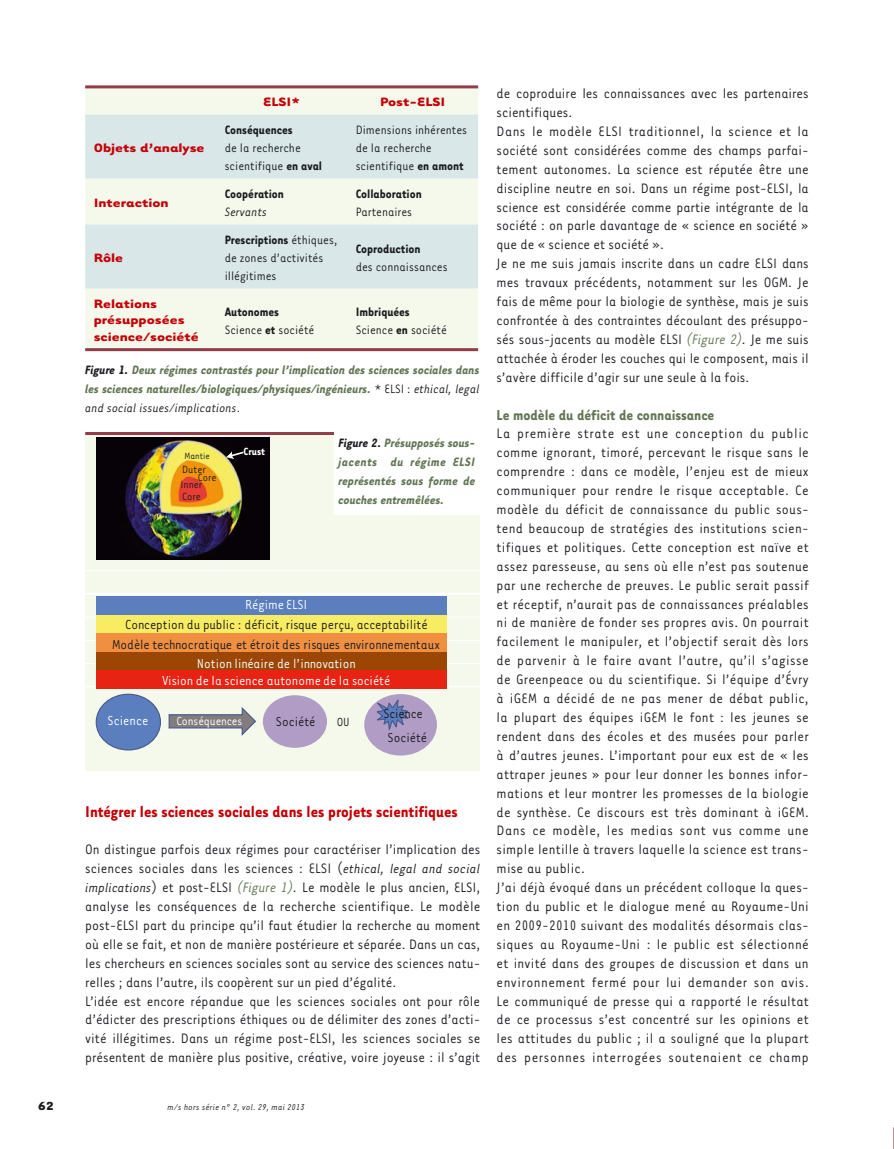
<style>
.page{position:relative;width:894px;height:1149px;background:#fff}
.page>*{position:absolute;margin:0;border:0;box-sizing:border-box;transform-origin:0 0}
.t1{font:700 18px "Tarzana Narrow";color:#c50006}
.t2{font:700 16.5px "Tarzana Narrow";color:#627553}
.t3{font:15.75px/18.9px "Tarzana Narrow";letter-spacing:.015em;color:#1b1c20}
.t4{font:15px/20.2px "Tarzana Narrow";color:#1b1c20;text-align:center}
.t5{font:15px/17.2px "Tarzana Narrow";color:#fff;text-align:center}
.t6{font:italic 700 13.95px/18.9px "Tarzana Narrow";color:#627553;text-align:justify}
.t7{font:13.95px/18px "Tarzana Narrow";color:#1b1c20}
.t8{font:700 13.95px/16.8px "Tarzana Wide";color:#c50006}
.t9{font:700 13.95px "Tarzana Narrow";color:#1b1c20}
.t10{font:italic 13.95px "Tarzana Narrow";color:#1b1c20}
.t11{font:13.5px "Tarzana Narrow";letter-spacing:-.01em;color:#fff}
.t12{font:700 13.5px "Tarzana Wide";color:#1b1c20}
.t13{font:13.5px "Tarzana Narrow";color:#1b1c20}
.t14{font:12px/12px "Tarzana Narrow";color:#1b1c20}
.t15{font:700 12px "Tarzana Narrow";color:#fff}
.t16{font:10.5px "Tarzana Narrow";color:#1b1c20}
.t17{font:italic 9.75px "Tarzana Narrow";letter-spacing:.025em;color:#1b1c20}
.s1{font-weight:700}
.s2{color:#1b1c20}
.s3{font-weight:400;font-style:normal;color:#1b1c20}
.s4{font-weight:400;color:#1b1c20}
.s5{font-style:italic;font-size:15px}
.s6{font-style:italic;color:#627553}
.s7{font-style:italic}
</style>
<div class="page">
<div style="left:85px;top:88px;width:393px;height:260px;background:#f5f9ec"></div>
<svg style="left:85px;top:115px;width:393px;height:173px;background:#e0ebe9"></svg>
<hr style="left:85px;top:85px;width:393px;height:3px;background:#933d4b">
<hr style="left:85px;top:348px;width:393px;height:3px;background:#933d4b">
<div style="left:85px;top:432px;width:394px;height:338px;background:#f5f9ec"></div>
<img style="left:96px;top:438px;width:174px;height:121px">
<hr style="left:85px;top:593px;width:394px;height:1px;background:#fff">
<hr style="left:85px;top:617px;width:394px;height:1px;background:#fff">
<hr style="left:85px;top:640px;width:394px;height:1px;background:#fff">
<hr style="left:85px;top:663px;width:394px;height:1px;background:#fff">
<hr style="left:85px;top:570px;width:394px;height:1px;background:#fff">
<hr style="left:85px;top:686px;width:394px;height:1px;background:#fff">
<div style="left:364px;top:694px;width:73px;height:61px;background:#b19cc6;border-radius:50%"></div>
<div style="left:96px;top:596px;width:350px;height:19px;background:#5b7ebe"></div>
<div style="left:96px;top:615px;width:350px;height:18px;background:#f7ec62"></div>
<div style="left:96px;top:633px;width:350px;height:19px;background:#f18f41"></div>
<div style="left:96px;top:652px;width:350px;height:18px;background:#9b4605"></div>
<div style="left:96px;top:670px;width:350px;height:19px;background:#e72314"></div>
<div style="left:96px;top:694px;width:64px;height:56px;background:#5b7ebe;border-radius:50%"></div>
<div style="left:263px;top:695px;width:64px;height:53px;background:#b19cc6;border-radius:50%"></div>
<svg style="left:372px;top:696px;width:37px;height:34px"></svg>
<div style="left:96px;top:694px;width:65px;height:56px;border:1px solid #495a8b;border-radius:50%"></div>
<svg style="left:168px;top:707px;width:88px;height:29px"></svg>
<svg style="left:226px;top:451px;width:19px;height:8px"></svg>
<hr style="left:85px;top:432px;width:249px;height:3px;background:#933d4b">
<div style="left:334px;top:432px;width:145px;height:83px;background:#fff"></div>
<p class="t8" style="left:94px;top:141px;width:112px">Objets d’analyse</p>
<p class="t8" style="left:94px;top:196px;width:76px">Interaction</p>
<p class="t8" style="left:94px;top:251px;width:31px">Rôle</p>
<p class="t8" style="left:263px;top:95px;width:38px">ELSI*</p>
<p class="t8" style="left:380px;top:95px;width:67px">Post-ELSI</p>
<p class="t9" style="left:224px;top:124px;width:69px">Conséquences</p>
<p class="t7" style="left:224px;top:140px;width:99px">de la recherche scientifique <span class="s1">en aval</span></p>
<p class="t9" style="left:224px;top:188px;width:61px">Coopération</p>
<p class="t10" style="left:224px;top:206px;width:44px">Servants</p>
<p class="t7" style="left:355px;top:122px;width:113px">Dimensions inhérentes de la recherche scientifique <span class="s1">en amont</span></p>
<p class="t9" style="left:355px;top:188px;width:68px">Collaboration</p>
<p class="t7" style="left:355px;top:204px;width:58px">Partenaires</p>
<p class="t7" style="left:224px;top:232px;width:114px"><span class="s1">Prescriptions</span> éthiques, de zones d’activités illégitimes</p>
<p class="t9" style="left:355px;top:243px;width:66px">Coproduction</p>
<p class="t7" style="left:355px;top:259px;width:93px">des connaissances</p>
<p class="t8" style="left:94px;top:297px;width:107px">Relations présupposées science/société</p>
<p class="t7" style="left:224px;top:303px;width:91px"><span class="s1">Autonomes<br></span>Science <span class="s1">et</span> société</p>
<p class="t7" style="left:355px;top:303px;width:93px"><span class="s1">Imbriquées<br></span>Science <span class="s1">en</span> société</p>
<p class="t6" style="left:85px;top:361px;width:396px"><span class="s2">Figure 1.</span> Deux régimes contrastés pour l’implication des sciences sociales dans les sciences naturelles/biologiques/physiques/ingénieurs. <span class="s3">* ELSI :</span> <span class="s4">ethical, legal and social issues/implications</span><span class="s3">.</span></p>
<p class="t15" style="left:243px;top:447px;width:23px">Crust</p>
<p class="t16" style="left:184px;top:451px;width:27px">Mantie</p>
<p class="t14" style="left:182px;top:464px;width:25px">Duter</p>
<p class="t14" style="left:198px;top:472px;width:20px">Core</p>
<p class="t14" style="left:180px;top:479px;width:23px">Inner<br>Core</p>
<p class="t6" style="left:338px;top:434px;width:138px"><span class="s2">Figure 2.</span> Présupposés sous&shy;jacents du régime ELSI représentés sous forme de couches entremêlées.</p>
<p class="t5" style="left:245px;top:596px;width:64px">Régime ELSI</p>
<p class="t4" style="left:112px;top:615px;width:329px">Conception du public : déficit, risque perçu, acceptabilité<br>Modèle technocratique et étroit des risques environnementaux</p>
<p class="t5" style="left:162px;top:655px;width:229px">Notion linéaire de l’innovation<br>Vision de la science autonome de la société</p>
<p class="t5" style="left:107px;top:713px;width:42px">Science</p>
<p class="t11" style="left:176px;top:715px;width:67px">Conséquences</p>
<p class="t4" style="left:276px;top:713px;width:41px">Société</p>
<p class="t4" style="left:387px;top:728px;width:41px">Société</p>
<p class="t4" style="left:383px;top:704px;width:41px">Science</p>
<p class="t13" style="left:336px;top:716px;width:14px">OU</p>
<p class="t1" style="left:85px;top:804px;width:374px">Intégrer les sciences sociales dans les projets scientifiques</p>
<p class="t3" style="left:85px;top:841px;width:396px">On distingue parfois deux régimes pour caractériser l’implication des sciences sociales dans les sciences : ELSI (<span class="s5">ethical, legal and social implications</span>) et post-ELSI <span class="s6">(Figure 1)</span><span class="s7">.</span> Le modèle le plus ancien, ELSI, analyse les conséquences de la recherche scientifique. Le modèle post-ELSI part du principe qu’il faut étudier la recherche au moment où elle se fait, et non de manière postérieure et séparée. Dans un cas, les chercheurs en sciences sociales sont au service des sciences natu&shy;relles ; dans l’autre, ils coopèrent sur un pied d’égalité.<br>L’idée est encore répandue que les sciences sociales ont pour rôle d’édicter des prescriptions éthiques ou de délimiter des zones d’acti&shy;vité illégitimes. Dans un régime post-ELSI, les sciences sociales se présentent de manière plus positive, créative, voire joyeuse : il s’agit</p>
<p class="t12" style="left:38px;top:1100px;width:18px">62</p>
<p class="t17" style="left:167px;top:1102px;width:138px">m/s hors série n° 2, vol. 29, mai 2013</p>
<p class="t3" style="left:496px;top:85px;width:313px">de coproduire les connaissances avec les partenaires scientifiques.<br>Dans le modèle ELSI traditionnel, la science et la société sont considérées comme des champs parfai&shy;tement autonomes. La science est réputée être une discipline neutre en soi. Dans un régime post-ELSI, la science est considérée comme partie intégrante de la société : on parle davantage de « science en société » que de « science et société ».<br>Je ne me suis jamais inscrite dans un cadre ELSI dans mes travaux précédents, notamment sur les OGM. Je fais de même pour la biologie de synthèse, mais je suis confrontée à des contraintes découlant des présuppo&shy;sés sous-jacents au modèle ELSI <span class="s6">(Figure 2)</span><span class="s7">.</span> Je me suis attachée à éroder les couches qui le composent, mais il s’avère difficile d’agir sur une seule à la fois.</p>
<p class="t2" style="left:496px;top:408px;width:219px">Le modèle du déficit de connaissance</p>
<p class="t3" style="left:496px;top:425px;width:313px">La première strate est une conception du public comme ignorant, timoré, percevant le risque sans le comprendre : dans ce modèle, l’enjeu est de mieux communiquer pour rendre le risque acceptable. Ce modèle du déficit de connaissance du public sous&shy;tend beaucoup de stratégies des institutions scien&shy;tifiques et politiques. Cette conception est naïve et assez paresseuse, au sens où elle n’est pas soutenue par une recherche de preuves. Le public serait passif et réceptif, n’aurait pas de connaissances préalables ni de manière de fonder ses propres avis. On pourrait facilement le manipuler, et l’objectif serait dès lors de parvenir à le faire avant l’autre, qu’il s’agisse de Greenpeace ou du scientifique. Si l’équipe d’Évry à iGEM a décidé de ne pas mener de débat public, la plupart des équipes iGEM le font : les jeunes se rendent dans des écoles et des musées pour parler à d’autres jeunes. L’important pour eux est de « les attraper jeunes » pour leur donner les bonnes infor&shy;mations et leur montrer les promesses de la biologie de synthèse. Ce discours est très dominant à iGEM.<br>Dans ce modèle, les medias sont vus comme une simple lentille à travers laquelle la science est trans&shy;mise au public.<br>J’ai déjà évoqué dans un précédent colloque la ques&shy;tion du public et le dialogue mené au Royaume-Uni en 2009-2010 suivant des modalités désormais clas&shy;siques au Royaume-Uni : le public est sélectionné et invité dans des groupes de discussion et dans un environnement fermé pour lui demander son avis.<br>Le communiqué de presse qui a rapporté le résultat de ce processus s’est concentré sur les opinions et les attitudes du public ; il a souligné que la plupart des personnes interrogées soutenaient ce champ</p>
</div>
